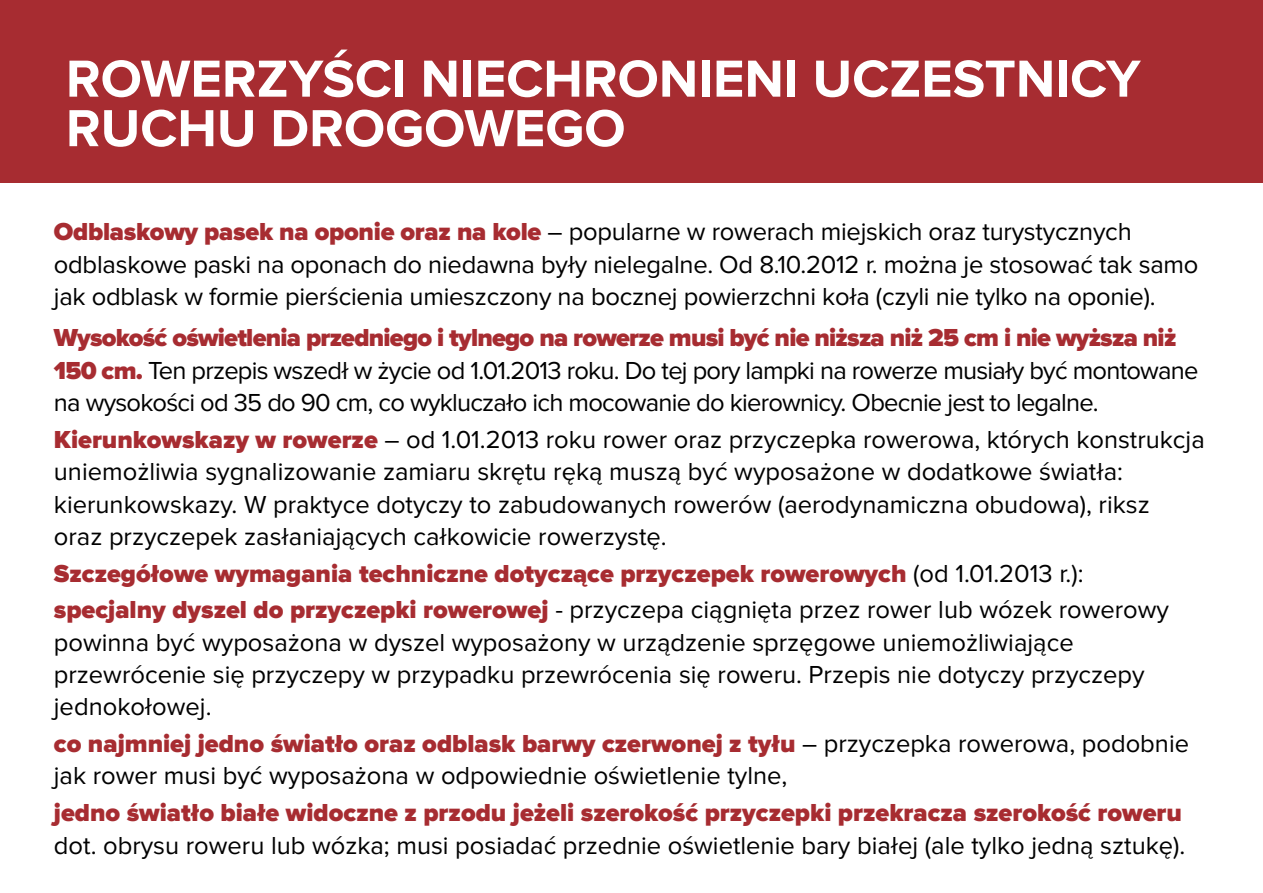
<style>
.page{position:relative;width:1263px;height:893px;background:#fff}
.page>*{position:absolute;margin:0;border:0;box-sizing:border-box;transform-origin:0 0}
.t1{font:700 54px/49.5px "Proxima Nova";color:#fff}
.t2{font:25.5px/32.4px "Proxima Nova";color:#000}
.t3{font:25.5px/32.4px "Proxima Nova";letter-spacing:-.03em;color:#000}
.t4{font:900 25.5px/36.6px "Proxima Nova";color:#a72c31}
.s1{font-weight:900;color:#a72c31}
.s2{font-weight:400;color:#000}
</style>
<div class="page">
<div style="left:0;top:0;width:1263px;height:183px;background:#a72c31"></div>
<h1 class="t1" style="left:66px;top:55px;width:1076px">ROWERZYŚCI NIECHRONIENI UCZESTNICY<br>RUCHU DROGOWEGO</h1>
<p class="t2" style="left:54px;top:216px;width:1146px"><span class="s1">Odblaskowy pasek na oponie oraz na kole</span> – popularne w rowerach miejskich oraz turystycznych odblaskowe paski na oponach do niedawna były nielegalne. Od 8.10.2012 r. można je stosować tak samo jak odblask w formie pierścienia umieszczony na bocznej powierzchni koła (czyli nie tylko na oponie).</p>
<p class="t3" style="left:54px;top:322px;width:1146px"><span class="s1">Wysokość oświetlenia przedniego i tylnego na rowerze musi być nie niższa niż 25 cm i nie wyższa niż<br>150 cm.</span> Ten przepis wszedł w życie od 1.01.2013 roku. Do tej pory lampki na rowerze musiały być montowane na wysokości od 35 do 90 cm, co wykluczało ich mocowanie do kierownicy. Obecnie jest to legalne.</p>
<p class="t2" style="left:54px;top:424px;width:1152px"><span class="s1">Kierunkowskazy w rowerze</span> – od 1.01.2013 roku rower oraz przyczepka rowerowa, których konstrukcja uniemożliwia sygnalizowanie zamiaru skrętu ręką muszą być wyposażone w dodatkowe światła: kierunkowskazy. W praktyce dotyczy to zabudowanych rowerów (aerodynamiczna obudowa), riksz<br>oraz przyczepek zasłaniających całkowicie rowerzystę.</p>
<p class="t4" style="left:54px;top:555px;width:1117px">Szczegółowe wymagania techniczne dotyczące przyczepek rowerowych <span class="s2">(od 1.01.2013 r.): </span>specjalny dyszel do przyczepki rowerowej <span class="s2">- przyczepa ciągnięta przez rower lub wózek rowerowy</span></p>
<p class="t2" style="left:54px;top:626px;width:1092px">powinna być wyposażona w dyszel wyposażony w urządzenie sprzęgowe uniemożliwiające przewrócenie się przyczepy w przypadku przewrócenia się roweru. Przepis nie dotyczy przyczepy jednokołowej.</p>
<p class="t2" style="left:54px;top:728px;width:1137px"><span class="s1">co najmniej jedno światło oraz odblask barwy czerwonej z tyłu</span> – przyczepka rowerowa, podobnie jak rower musi być wyposażona w odpowiednie oświetlenie tylne,</p>
<p class="t4" style="left:54px;top:795px;width:1129px">jedno światło białe widoczne z przodu jeżeli szerokość przyczepki przekracza szerokość roweru</p>
<p class="t2" style="left:54px;top:829px;width:1133px">dot. obrysu roweru lub wózka; musi posiadać przednie oświetlenie bary białej (ale tylko jedną sztukę).</p>
</div>
